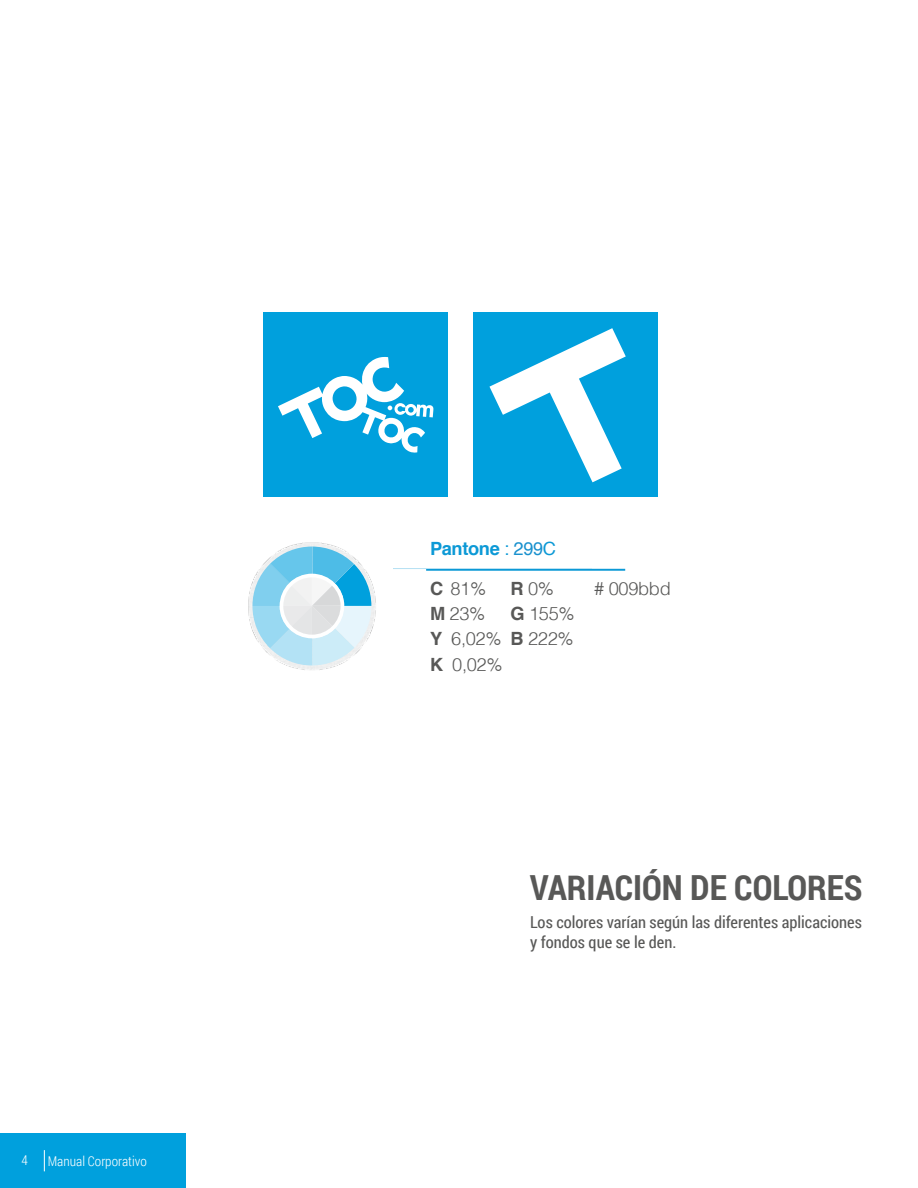
<style>
.page{position:relative;width:918px;height:1188px;background:#fff}
.page>*{position:absolute;margin:0;border:0;box-sizing:border-box;transform-origin:0 0}
.t1{font:700 34.5px "Roboto Condensed";color:#585857}
.t2{font:300 18.3px/25.2px "Helvetica";letter-spacing:-.02em;color:#585857}
.t3{font:700 18.3px/39.9px "Helvetica";letter-spacing:-.02em;color:#0c99d6}
.t4{font:16.5px/19.8px "Roboto Condensed";color:#585857}
.t5{font:300 13.5px "Roboto Condensed";color:#fff}
.s1{font-weight:400}
.s2{font-weight:400;color:#1a91ce}
.s3{color:#585857}
.s4{font-weight:300;color:#585857}
.s5{font-weight:700}
</style>
<div class="page">
<svg style="left:248px;top:547px;width:128px;height:123px"></svg>
<svg style="left:426px;top:569px;width:199px;height:2px"></svg>
<div style="left:0;top:1133px;width:186px;height:55px;background:#00a0dd"></div>
<svg style="left:44px;top:1150px;width:1px;height:21px"></svg>
<div style="left:264px;top:313px;width:184px;height:184px;background:#00a0dd"></div>
<svg style="left:278px;top:357px;width:155px;height:96px"></svg>
<div style="left:474px;top:313px;width:184px;height:184px;background:#00a0dd"></div>
<svg style="left:489px;top:328px;width:137px;height:154px"></svg>
<p class="t5" style="left:22px;top:1151px;width:8px">4</p>
<p class="t5" style="left:48px;top:1152px;width:101px">Manual Corporativo</p>
<p class="t3" style="left:430px;top:529px;width:128px">Pantone <span class="s1">:</span> <span class="s2">299</span><span class="s1">C<br></span><span class="s3">C</span> <span class="s4">81%</span></p>
<p class="t2" style="left:511px;top:575px;width:66px"><span class="s5">R</span> 0%<br><span class="s5">G</span> 155%<br><span class="s5">B</span> 222%</p>
<p class="t2" style="left:430px;top:600px;width:74px"><span class="s5">M</span> 23%<br><span class="s5">Y</span> 6,02%<br><span class="s5">K</span> 0,02%</p>
<p class="t2" style="left:594px;top:575px;width:78px"># 009bbd</p>
<h1 class="t1" style="left:530px;top:864px;width:334px">VARIACIÓN DE COLORES</h1>
<p class="t4" style="left:530px;top:912px;width:333px">Los colores varían según las diferentes aplicaciones y fondos que se le den.</p>
</div>
